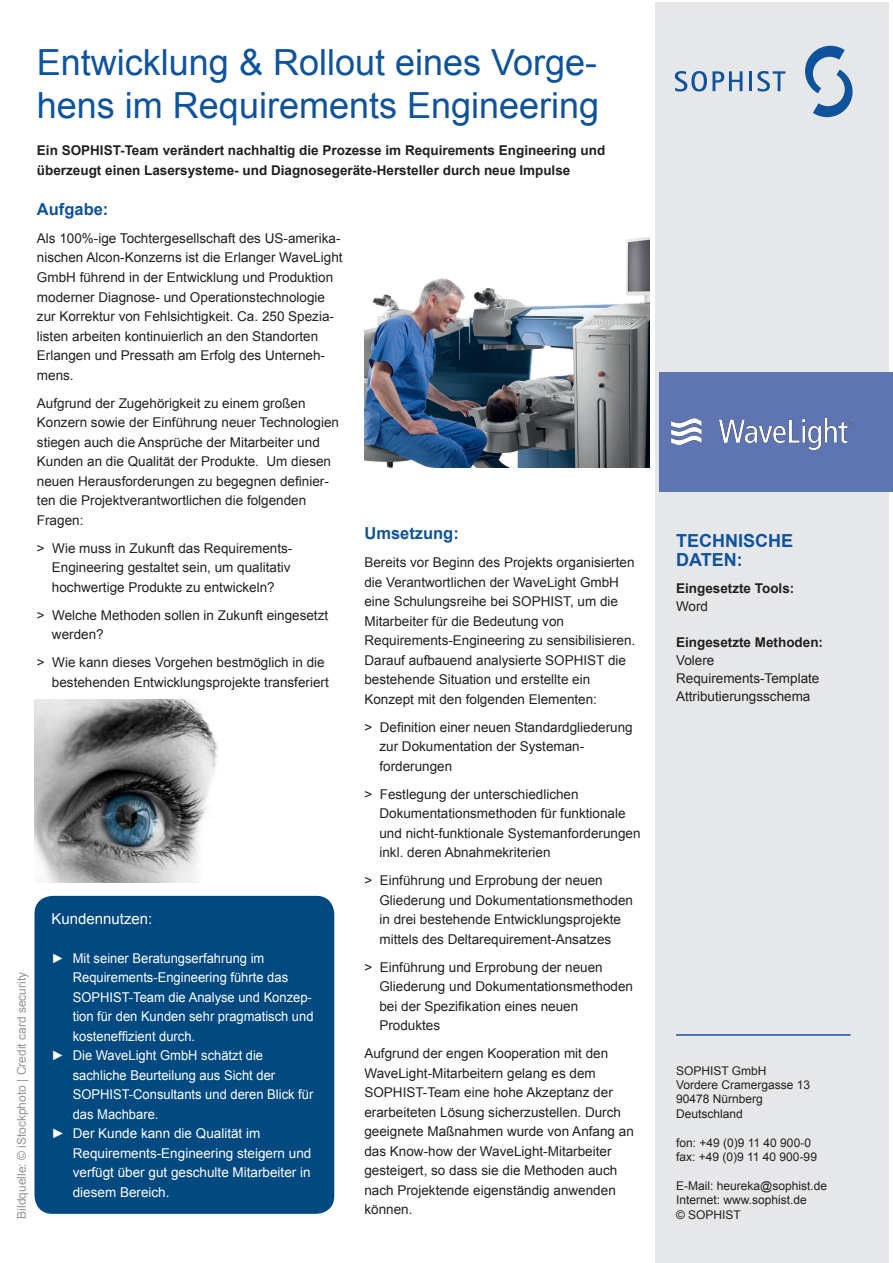
<style>
.page{position:relative;width:893px;height:1263px;background:#fff}
.page>*{position:absolute;margin:0;border:0;box-sizing:border-box;transform-origin:0 0}
.SOPHIST_Hauptübersch{font:36px/43.2px "Arial";color:#0f539c}
.SOPHIST_Standard_Übe{font:700 18px/19.5px "Arial";color:#0f539c}
.SOPHIST_Standard_Übe-2{font:700 16.5px "Arial";color:#0f539c}
.SOPHIST_Standard_Box{font:15px "Arial";color:#fff}
.SOPHIST_Standard_Übe-3{font:13.5px/19.5px "Arial";color:#231f20}
.t1{font:13.5px/19.5px "Arial";color:#fff;scale:.96 1}
.Einleitung{font:700 13.5px/19.5px "Arial";color:#231f20}
.t2{font:13.5px/19.5px "Arial";color:#fff}
.SOPHIST_Standard{font:13.5px "Arial";color:#231f20}
.SOPHIST_Standard-2{font:700 13.5px "Arial";color:#231f20}
.t3{font:12px "Arial";color:#231f20}
.SOPHIST_Standard-3{font:12px "Arial";color:#919396}
</style>
<div class="page">
<div style="left:655px;top:2px;width:234px;height:1261px;background:#e6e7e9"></div>
<hr style="left:676px;top:1034px;width:174px;height:2px;background:#0f539c">
<svg style="left:675px;top:71px;width:67px;height:21px"></svg>
<hr style="left:749px;top:71px;width:3px;height:20px;background:#0f539c">
<svg style="left:757px;top:71px;width:28px;height:21px"></svg>
<svg style="left:805px;top:46px;width:48px;height:71px"></svg>
<div style="left:659px;top:372px;width:234px;height:119px;background:#5e75b2"></div>
<div style="left:35px;top:896px;width:299px;height:318px;background:#014981;border-radius:18px"></div>
<img style="left:35px;top:699px;width:183px;height:183px">
<img style="left:364px;top:236px;width:285px;height:231px">
<img style="left:672px;top:418px;width:181px;height:32px">
<p class="SOPHIST_Hauptübersch" style="left:37px;top:41px;width:564px">Entwicklung &amp; Rollout eines Vorge&shy;hens im Requirements Engineering</p>
<p class="Einleitung" style="left:37px;top:141px;width:570px">Ein SOPHIST-Team verändert nachhaltig die Prozesse im Requirements Engineering und überzeugt einen Lasersysteme- und Diagnosegeräte-Hersteller durch neue Impulse</p>
<p class="SOPHIST_Standard_Übe-2" style="left:37px;top:198px;width:73px">Aufgabe:</p>
<p class="SOPHIST_Standard_Übe-3" style="left:37px;top:229px;width:307px">Als 100%-ige Tochtergesellschaft des US-amerika&shy;nischen Alcon-Konzerns ist die Erlanger WaveLight GmbH führend in der Entwicklung und Produktion moderner Diagnose- und Operationstechnologie zur Korrektur von Fehlsichtigkeit. Ca. 250 Spezia&shy;listen arbeiten kontinuierlich an den Standorten Erlangen und Pressath am Erfolg des Unterneh&shy;mens.</p>
<p class="SOPHIST_Standard_Übe-3" style="left:37px;top:393px;width:304px">Aufgrund der Zugehörigkeit zu einem großen Konzern sowie der Einführung neuer Technologien stiegen auch die Ansprüche der Mitarbeiter und Kunden an die Qualität der Produkte. Um diesen neuen Herausforderungen zu begegnen definier&shy;ten die Projektverantwortlichen die folgenden Fragen:</p>
<p class="SOPHIST_Standard_Übe-3" style="left:52px;top:538px;width:242px;text-indent:-15px">&gt; Wie muss in Zukunft das Requirements-<br>Engineering gestaltet sein, um qualitativ hochwertige Produkte zu entwickeln?</p>
<p class="SOPHIST_Standard_Übe-3" style="left:52px;top:605px;width:278px;text-indent:-15px">&gt; Welche Methoden sollen in Zukunft eingesetzt werden?</p>
<p class="SOPHIST_Standard_Übe-3" style="left:52px;top:653px;width:278px;text-indent:-15px">&gt; Wie kann dieses Vorgehen bestmöglich in die bestehenden Entwicklungsprojekte transferiert</p>
<p class="SOPHIST_Standard-3" style="left:14px;top:1219px;width:248px;rotate:-90deg">Bildquelle: © iStockphoto | Credit card security</p>
<p class="SOPHIST_Standard_Box" style="left:52px;top:909px;width:102px">Kundennutzen:</p>
<p class="t1" style="left:73px;top:948px;width:252px;text-indent:-21px">► Mit seiner Beratungserfahrung im Requirements-Engineering führte das SOPHIST-Team die Analyse und Konzep&shy;tion für den Kunden sehr pragmatisch und kosteneffizient durch.</p>
<p class="t1" style="left:73px;top:1046px;width:252px;text-indent:-21px">► Die WaveLight GmbH schätzt die sachliche Beurteilung aus Sicht der<br>SOPHIST-Consultants und deren Blick für das Machbare.</p>
<p class="t2" style="left:73px;top:1124px;width:240px;text-indent:-21px">► Der Kunde kann die Qualität im<br>Requirements-Engineering steigern und verfügt über gut geschulte Mitarbeiter in diesem Bereich.</p>
<p class="SOPHIST_Standard_Übe-2" style="left:364px;top:523px;width:96px">Umsetzung:</p>
<p class="SOPHIST_Standard_Übe-3" style="left:364px;top:553px;width:272px">Bereits vor Beginn des Projekts organisierten die Verantwortlichen der WaveLight GmbH eine Schulungsreihe bei SOPHIST, um die Mitarbeiter für die Bedeutung von Requirements-Engineering zu sensibilisieren.<br>Darauf aufbauend analysierte SOPHIST die bestehende Situation und erstellte ein Konzept mit den folgenden Elementen:</p>
<p class="SOPHIST_Standard_Übe-3" style="left:379px;top:717px;width:255px;text-indent:-15px">&gt; Definition einer neuen Standardgliederung zur Dokumentation der Systeman&shy;forderungen</p>
<p class="SOPHIST_Standard_Übe-3" style="left:379px;top:784px;width:263px;text-indent:-15px">&gt; Festlegung der unterschiedlichen Dokumentationsmethoden für funktionale und nicht-funktionale Systemanforderungen inkl. deren Abnahmekriterien</p>
<p class="SOPHIST_Standard_Übe-3" style="left:379px;top:871px;width:255px;text-indent:-15px">&gt; Einführung und Erprobung der neuen Gliederung und Dokumentationsmethoden in drei bestehende Entwicklungsprojekte mittels des Deltarequirement-Ansatzes</p>
<p class="SOPHIST_Standard_Übe-3" style="left:379px;top:957px;width:255px;text-indent:-15px">&gt; Einführung und Erprobung der neuen<br>Gliederung und Dokumentationsmethoden bei der Spezifikation eines neuen<br>Produktes</p>
<p class="SOPHIST_Standard_Übe-3" style="left:364px;top:1044px;width:271px">Aufgrund der engen Kooperation mit den WaveLight-Mitarbeitern gelang es dem SOPHIST-Team eine hohe Akzeptanz der erarbeiteten Lösung sicherzustellen. Durch geeignete Maßnahmen wurde von Anfang an das Know-how der WaveLight-Mitarbeiter gesteigert, so dass sie die Methoden auch nach Projektende eigenständig anwenden können.</p>
<p class="SOPHIST_Standard_Übe" style="left:676px;top:531px;width:118px">TECHNISCHE<br>DATEN:</p>
<p class="SOPHIST_Standard-2" style="left:676px;top:579px;width:120px">Eingesetzte Tools:</p>
<p class="SOPHIST_Standard" style="left:676px;top:597px;width:34px">Word</p>
<p class="SOPHIST_Standard-2" style="left:676px;top:633px;width:149px">Eingesetzte Methoden:</p>
<p class="SOPHIST_Standard" style="left:676px;top:651px;width:40px">Volere</p>
<p class="SOPHIST_Standard" style="left:676px;top:669px;width:145px">Requirements-Template</p>
<p class="SOPHIST_Standard" style="left:676px;top:687px;width:136px">Attributierungsschema</p>
<p class="t3" style="left:676px;top:1062px;width:92px">SOPHIST GmbH</p>
<p class="t3" style="left:676px;top:1077px;width:136px">Vordere Cramergasse 13</p>
<p class="t3" style="left:676px;top:1091px;width:88px">90478 Nürnberg</p>
<p class="t3" style="left:676px;top:1106px;width:68px">Deutschland</p>
<p class="t3" style="left:676px;top:1134px;width:136px">fon: +49 (0)9 11 40 900-0</p>
<p class="t3" style="left:676px;top:1149px;width:142px">fax: +49 (0)9 11 40 900-99</p>
<p class="t3" style="left:676px;top:1178px;width:152px">E-Mail: heureka@sophist.de</p>
<p class="t3" style="left:676px;top:1192px;width:132px">Internet: www.sophist.de</p>
<p class="t3" style="left:676px;top:1206px;width:66px">© SOPHIST</p>
</div>
